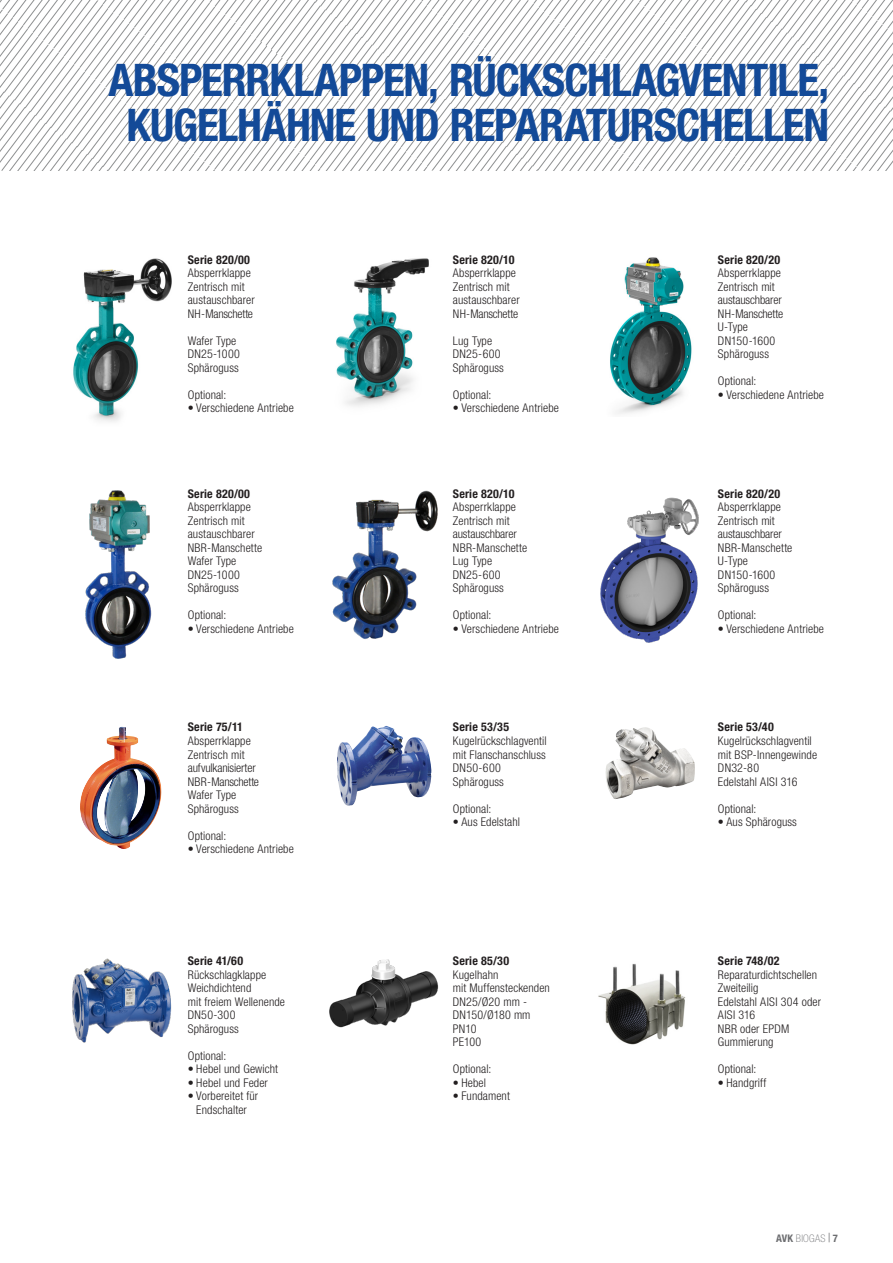
<style>
.page{position:relative;width:893px;height:1263px;background:#fff}
.page>*{position:absolute;margin:0;border:0;box-sizing:border-box;transform-origin:0 0}
.PRODUCT_headline_blue{font:700 condensed 45px/45px "Helvetica Neue LT Pro";letter-spacing:-.025em;color:#134a98;text-align:center}
.PRODUCT_body{font:300 condensed 12px/13.5px "Helvetica Neue LT Pro";letter-spacing:.01em;color:#231f20}
.PRODUCT_body_bold{font:700 condensed 12px "Helvetica Neue LT Pro";letter-spacing:.015em;color:#231f20}
.PRODUCT_body-2{font:300 condensed 12px/13.5px "Helvetica Neue LT Pro";letter-spacing:-.01em;color:#231f20}
.PRODUCT_body-3{font:300 condensed 12px "Helvetica Neue LT Pro";letter-spacing:-.02em;color:#231f20}
.t1{font:100 condensed 10.5px "Helvetica Neue LT Pro";letter-spacing:.02em;color:#6c6d70}
.s1{font-weight:700}
.s2{font-family:"Times New Roman";font-weight:700;font-stretch:normal}
</style>
<div class="page">
<svg style="left:0;top:0;width:893px;height:170px"></svg>
<img style="left:80px;top:727px;width:82px;height:122px">
<img style="left:610px;top:257px;width:82px;height:157px">
<img style="left:336px;top:258px;width:93px;height:149px">
<img style="left:73px;top:258px;width:99px;height:164px">
<img style="left:85px;top:490px;width:67px;height:169px">
<img style="left:332px;top:490px;width:106px;height:149px">
<img style="left:600px;top:497px;width:99px;height:146px">
<img style="left:337px;top:726px;width:95px;height:80px">
<img style="left:605px;top:727px;width:90px;height:72px">
<img style="left:72px;top:958px;width:100px;height:85px">
<img style="left:329px;top:959px;width:110px;height:69px">
<img style="left:598px;top:963px;width:88px;height:82px">
<p class="PRODUCT_headline_blue" style="left:108px;top:57px;width:722px">ABSPERRKLAPPEN, RÜCKSCHLAGVENTILE,<br>KUGELHÄHNE UND REPARATURSCHELLEN</p>
<p class="PRODUCT_body_bold" style="left:188px;top:252px;width:64px">Serie 820/00</p>
<p class="PRODUCT_body" style="left:188px;top:266px;width:65px">Absperrklappe</p>
<p class="PRODUCT_body" style="left:188px;top:280px;width:68px">Zentrisch mit austauschbarer<br>NH-Manschette</p>
<p class="PRODUCT_body" style="left:188px;top:334px;width:50px">Wafer Type</p>
<p class="PRODUCT_body" style="left:188px;top:347px;width:54px">DN25-1000</p>
<p class="PRODUCT_body" style="left:188px;top:361px;width:53px">Sphäroguss</p>
<p class="PRODUCT_body" style="left:188px;top:388px;width:40px">Optional:</p>
<p class="PRODUCT_body" style="left:188px;top:401px;width:108px">• Verschiedene Antriebe</p>
<p class="PRODUCT_body_bold" style="left:188px;top:486px;width:64px">Serie 820/00</p>
<p class="PRODUCT_body" style="left:188px;top:500px;width:65px">Absperrklappe</p>
<p class="PRODUCT_body" style="left:188px;top:513px;width:76px">Zentrisch mit austauschbarer<br>NBR-Manschette</p>
<p class="PRODUCT_body" style="left:188px;top:554px;width:50px">Wafer Type</p>
<p class="PRODUCT_body" style="left:188px;top:567px;width:54px">DN25-1000</p>
<p class="PRODUCT_body" style="left:188px;top:581px;width:53px">Sphäroguss</p>
<p class="PRODUCT_body" style="left:188px;top:608px;width:40px">Optional:</p>
<p class="PRODUCT_body" style="left:188px;top:621px;width:108px">• Verschiedene Antriebe</p>
<p class="PRODUCT_body_bold" style="left:188px;top:720px;width:57px">Serie 75/11</p>
<p class="PRODUCT_body" style="left:188px;top:734px;width:65px">Absperrklappe</p>
<p class="PRODUCT_body" style="left:188px;top:747px;width:69px">Zentrisch mit aufvulkanisierter</p>
<p class="PRODUCT_body-3" style="left:188px;top:774px;width:73px">NBR-Manschette</p>
<p class="PRODUCT_body" style="left:188px;top:788px;width:50px">Wafer Type</p>
<p class="PRODUCT_body" style="left:188px;top:801px;width:53px">Sphäroguss</p>
<p class="PRODUCT_body" style="left:188px;top:828px;width:40px">Optional:</p>
<p class="PRODUCT_body" style="left:188px;top:842px;width:108px">• Verschiedene Antriebe</p>
<p class="PRODUCT_body_bold" style="left:188px;top:954px;width:57px">Serie 41/60</p>
<p class="PRODUCT_body" style="left:188px;top:968px;width:80px">Rückschlagklappe</p>
<p class="PRODUCT_body" style="left:188px;top:981px;width:65px">Weichdichtend</p>
<p class="PRODUCT_body" style="left:188px;top:995px;width:99px">mit freiem Wellenende</p>
<p class="PRODUCT_body" style="left:188px;top:1008px;width:49px">DN50-300</p>
<p class="PRODUCT_body" style="left:188px;top:1022px;width:53px">Sphäroguss</p>
<p class="PRODUCT_body" style="left:188px;top:1049px;width:40px">Optional:</p>
<p class="PRODUCT_body" style="left:188px;top:1062px;width:92px">• Hebel und Gewicht</p>
<p class="PRODUCT_body" style="left:188px;top:1076px;width:82px">• Hebel und Feder</p>
<p class="PRODUCT_body" style="left:188px;top:1089px;width:72px;text-align:center">• Vorbereitet für<br>Endschalter</p>
<p class="PRODUCT_body_bold" style="left:453px;top:252px;width:63px">Serie 820/10</p>
<p class="PRODUCT_body" style="left:453px;top:266px;width:65px">Absperrklappe</p>
<p class="PRODUCT_body" style="left:453px;top:280px;width:68px">Zentrisch mit austauschbarer<br>NH-Manschette</p>
<p class="PRODUCT_body" style="left:453px;top:334px;width:41px">Lug Type</p>
<p class="PRODUCT_body" style="left:453px;top:347px;width:49px">DN25-600</p>
<p class="PRODUCT_body" style="left:453px;top:361px;width:53px">Sphäroguss</p>
<p class="PRODUCT_body" style="left:453px;top:388px;width:40px">Optional:</p>
<p class="PRODUCT_body" style="left:453px;top:401px;width:108px">• Verschiedene Antriebe</p>
<p class="PRODUCT_body_bold" style="left:453px;top:486px;width:63px">Serie 820/10</p>
<p class="PRODUCT_body" style="left:453px;top:500px;width:65px">Absperrklappe</p>
<p class="PRODUCT_body" style="left:453px;top:513px;width:65px">Zentrisch mit austauschbarer</p>
<p class="PRODUCT_body" style="left:453px;top:540px;width:76px">NBR-Manschette</p>
<p class="PRODUCT_body" style="left:453px;top:554px;width:41px">Lug Type</p>
<p class="PRODUCT_body" style="left:453px;top:567px;width:49px">DN25-600</p>
<p class="PRODUCT_body" style="left:453px;top:581px;width:53px">Sphäroguss</p>
<p class="PRODUCT_body" style="left:453px;top:608px;width:40px">Optional:</p>
<p class="PRODUCT_body" style="left:453px;top:621px;width:108px">• Verschiedene Antriebe</p>
<p class="PRODUCT_body_bold" style="left:453px;top:720px;width:58px">Serie 53/35</p>
<p class="PRODUCT_body" style="left:453px;top:734px;width:95px">Kugelrückschlagventil</p>
<p class="PRODUCT_body" style="left:453px;top:747px;width:94px">mit Flanschanschluss</p>
<p class="PRODUCT_body" style="left:453px;top:761px;width:50px">DN50-600</p>
<p class="PRODUCT_body" style="left:453px;top:774px;width:53px">Sphäroguss</p>
<p class="PRODUCT_body" style="left:453px;top:801px;width:40px">Optional:</p>
<p class="PRODUCT_body" style="left:453px;top:815px;width:69px">• Aus Edelstahl</p>
<p class="PRODUCT_body_bold" style="left:453px;top:954px;width:58px">Serie 85/30</p>
<p class="PRODUCT_body" style="left:453px;top:968px;width:47px">Kugelhahn</p>
<p class="PRODUCT_body" style="left:453px;top:981px;width:99px">mit Muffensteckenden</p>
<p class="PRODUCT_body" style="left:453px;top:995px;width:76px">DN25/Ø20 mm -</p>
<p class="PRODUCT_body" style="left:453px;top:1008px;width:79px">DN150/Ø180 mm</p>
<p class="PRODUCT_body" style="left:453px;top:1022px;width:25px">PN10</p>
<p class="PRODUCT_body" style="left:453px;top:1035px;width:30px">PE100</p>
<p class="PRODUCT_body" style="left:453px;top:1062px;width:40px">Optional:</p>
<p class="PRODUCT_body" style="left:453px;top:1076px;width:35px">• Hebel</p>
<p class="PRODUCT_body" style="left:453px;top:1089px;width:59px">• Fundament</p>
<p class="PRODUCT_body_bold" style="left:718px;top:252px;width:64px">Serie 820/20</p>
<p class="PRODUCT_body" style="left:718px;top:266px;width:65px">Absperrklappe</p>
<p class="PRODUCT_body-2" style="left:718px;top:280px;width:67px">Zentrisch mit austauschbarer<br>NH-Manschette</p>
<p class="PRODUCT_body" style="left:718px;top:320px;width:31px">U-Type</p>
<p class="PRODUCT_body" style="left:718px;top:334px;width:59px">DN150-1600</p>
<p class="PRODUCT_body" style="left:718px;top:347px;width:53px">Sphäroguss</p>
<p class="PRODUCT_body" style="left:718px;top:374px;width:40px">Optional:</p>
<p class="PRODUCT_body" style="left:718px;top:388px;width:108px">• Verschiedene Antriebe</p>
<p class="PRODUCT_body_bold" style="left:718px;top:486px;width:64px">Serie 820/20</p>
<p class="PRODUCT_body" style="left:718px;top:500px;width:65px">Absperrklappe</p>
<p class="PRODUCT_body" style="left:718px;top:513px;width:65px">Zentrisch mit austauschbarer</p>
<p class="PRODUCT_body" style="left:718px;top:540px;width:76px">NBR-Manschette</p>
<p class="PRODUCT_body" style="left:718px;top:554px;width:31px">U-Type</p>
<p class="PRODUCT_body" style="left:718px;top:567px;width:59px">DN150-1600</p>
<p class="PRODUCT_body" style="left:718px;top:581px;width:53px">Sphäroguss</p>
<p class="PRODUCT_body" style="left:718px;top:608px;width:40px">Optional:</p>
<p class="PRODUCT_body" style="left:718px;top:621px;width:108px">• Verschiedene Antriebe</p>
<p class="PRODUCT_body_bold" style="left:718px;top:720px;width:57px">Serie 53/40</p>
<p class="PRODUCT_body" style="left:718px;top:734px;width:95px">Kugelrückschlagventil</p>
<p class="PRODUCT_body" style="left:718px;top:747px;width:101px">mit BSP-Innengewinde</p>
<p class="PRODUCT_body" style="left:718px;top:761px;width:43px">DN32-80</p>
<p class="PRODUCT_body" style="left:718px;top:774px;width:81px">Edelstahl AISI 316</p>
<p class="PRODUCT_body" style="left:718px;top:801px;width:40px">Optional:</p>
<p class="PRODUCT_body" style="left:718px;top:815px;width:81px">• Aus Sphäroguss</p>
<p class="PRODUCT_body_bold" style="left:718px;top:954px;width:63px">Serie 748/02</p>
<p class="PRODUCT_body" style="left:718px;top:968px;width:101px">Reparaturdichtschellen</p>
<p class="PRODUCT_body" style="left:718px;top:981px;width:42px">Zweiteilig</p>
<p class="PRODUCT_body" style="left:718px;top:995px;width:105px">Edelstahl AISI 304 oder<br>AISI 316</p>
<p class="PRODUCT_body" style="left:718px;top:1022px;width:73px">NBR oder EPDM<br>Gummierung</p>
<p class="PRODUCT_body" style="left:718px;top:1062px;width:40px">Optional:</p>
<p class="PRODUCT_body" style="left:718px;top:1076px;width:50px">• Handgriff</p>
<p class="t1" style="left:776px;top:1232px;width:63px"><span class="s1">AVK</span> BIOGAS <span class="s2">|</span> <span class="s1">7</span></p>
</div>
